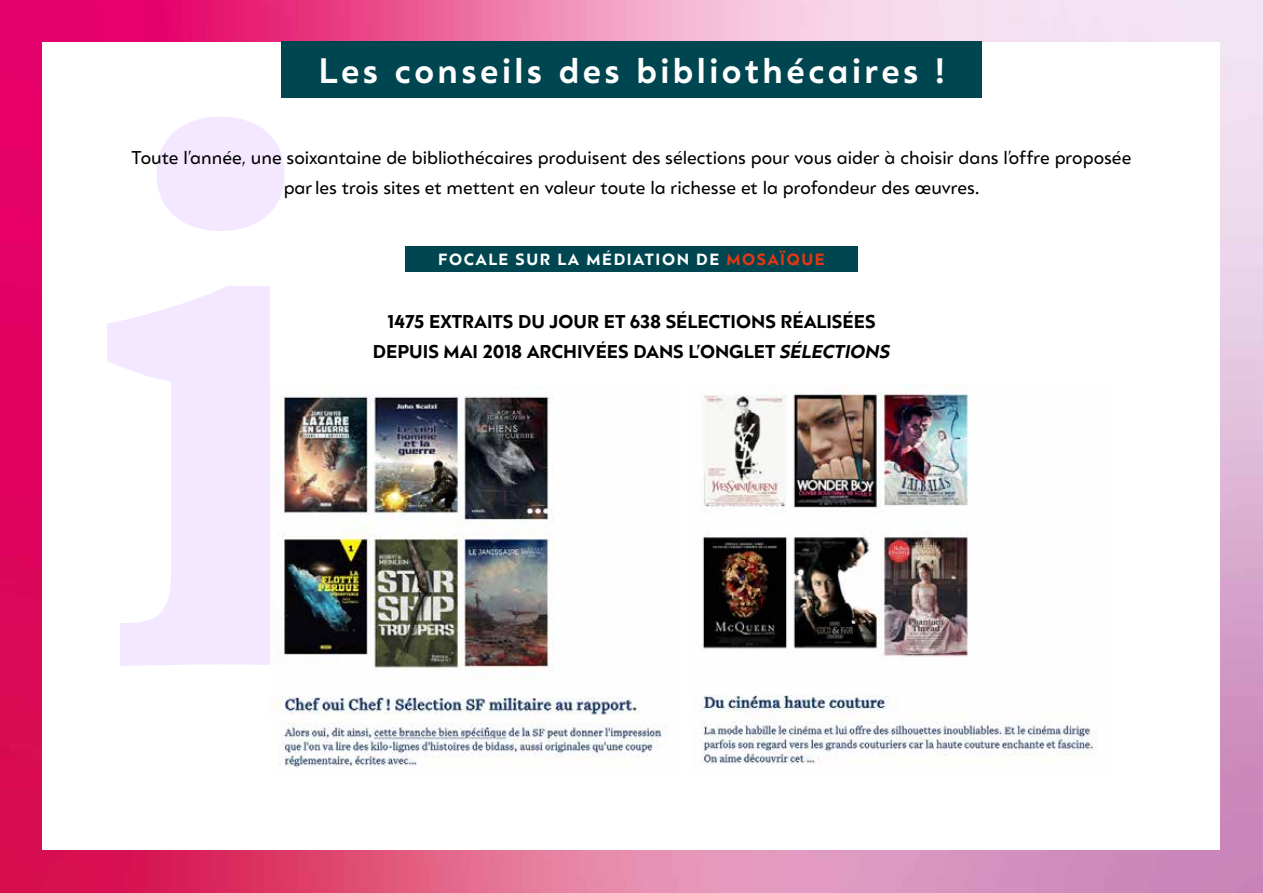
<style>
.page{position:relative;width:1263px;height:893px;background:#fff}
.page>*{position:absolute;margin:0;border:0;box-sizing:border-box;transform-origin:0 0}
.t1{font:600 34.35px "Grava";letter-spacing:.1em;color:#fff}
.t2{font:18px/30px "Grava Display";color:#000;text-align:center}
.t3{font:700 18px/30px "Grava Display";color:#000;text-align:center}
.t4{font:700 15.75px "Grava Display";letter-spacing:.1em;color:#fff}
.s1{color:#e63612}
.s2{font-style:italic}
</style>
<div class="page">
<img style="left:0;top:0;width:1263px;height:893px">
<div style="left:43px;top:43px;width:1177px;height:807px;background:#fff"></div>
<svg style="left:107px;top:117px;width:178px;height:549px;fill:#f3e8ff"></svg>
<div style="left:281px;top:41px;width:701px;height:57px;background:#004650"></div>
<div style="left:405px;top:246px;width:453px;height:25px;background:#004650"></div>
<img style="left:270px;top:387px;width:397px;height:381px">
<img style="left:700px;top:384px;width:397px;height:380px">
<h1 class="t1" style="left:318px;top:49px;width:628px">Les conseils des bibliothécaires !</h1>
<p class="t2" style="left:132px;top:143px;width:1001px">Toute l’année, une soixantaine de bibliothécaires produisent des sélections pour vous aider à choisir dans l’offre proposée par les trois sites et mettent en valeur toute la richesse et la profondeur des œuvres.</p>
<p class="t4" style="left:438px;top:249px;width:388px">FOCALE SUR LA MÉDIATION DE <span class="s1">MOSAÏQUE</span></p>
<p class="t3" style="left:373px;top:306px;width:519px">1475 EXTRAITS DU JOUR ET 638 SÉLECTIONS RÉALISÉES<br>DEPUIS MAI 2018 ARCHIVÉES DANS L’ONGLET <span class="s2">SÉLECTIONS</span></p>
</div>
